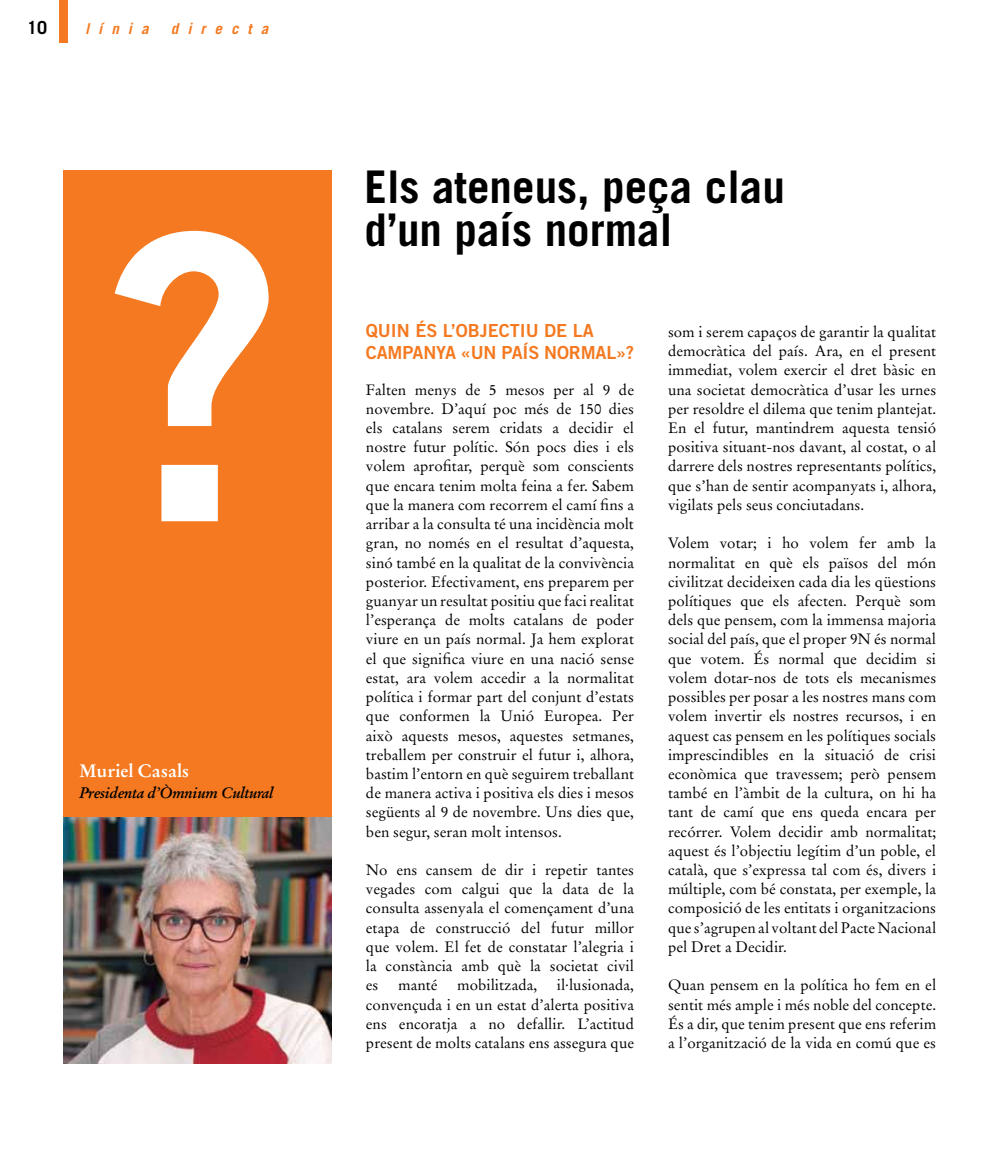
<style>
.page{position:relative;width:1000px;height:1149px;background:#fff}
.page>*{position:absolute;margin:0;border:0;box-sizing:border-box;transform-origin:0 0}
.t1{font:700 396.45px "Trade Gothic LT Std";color:#fff}
.t2{font:700 45px/43.5px "Trade Gothic LT Std";color:#000}
.t3{font:18px "Trade Gothic LT Std Bd 2";letter-spacing:-.01em;color:#f47920}
.t4{font:700 18px "Stempel Garamond LT Std";color:#fff}
.t5{font:700 18px "Trade Gothic LT Std";color:#000}
.t6{font:15px/19.2px "Stempel Garamond LT Std";color:#000;text-align:justify}
.t7{font:italic 700 15px "Stempel Garamond LT Std";letter-spacing:-.02em;color:#000}
.t8{font:italic 700 15px "Trade Gothic LT Std";letter-spacing:.6em;color:#f47920}
</style>
<div class="page">
<div style="left:60px;top:0;width:8px;height:43px;background:#f47920"></div>
<div style="left:64px;top:170px;width:268px;height:893px;background:#f47920"></div>
<img style="left:64px;top:817px;width:268px;height:246px">
<p class="t5" style="left:27px;top:16px;width:22px">10</p>
<p class="t8" style="left:85px;top:19px;width:65px">línia</p>
<p class="t8" style="left:171px;top:19px;width:99px">directa</p>
<h1 class="t1" style="left:111px;top:136px;width:178px">?</h1>
<p class="t4" style="left:79px;top:759px;width:111px">Muriel Casals</p>
<p class="t7" style="left:79px;top:783px;width:195px">Presidenta d’Òmnium Cultural</p>
<h2 class="t2" style="left:364px;top:164px;width:422px">Els ateneus, peça clau d’un país normal</h2>
<p class="t3" style="left:366px;top:319px;width:133px">QUI N ÉS L’OBJECTIU</p>
<p class="t3" style="left:544px;top:319px;width:40px">DE LA</p>
<p class="t3" style="left:366px;top:341px;width:13px">CAMPA</p>
<p class="t3" style="left:423px;top:341px;width:158px">NYA «UN PAÍS NORMAL</p>
<p class="t3" style="left:616px;top:341px;width:19px">»?</p>
<p class="t6" style="left:366px;top:380px;width:269px">Falten menys de 5 mesos per al 9 de novembre. D’aquí poc més de 150 dies els catalans serem cridats a decidir el nostre futur polític. Són pocs dies i els volem aprofitar, perquè som conscients que encara tenim molta feina a fer. Sabem que la manera com recorrem el camí fins a arribar a la consulta té una incidència molt gran, no només en el resultat d’aquesta, sinó també en la qualitat de la convivència posterior. Efectivament, ens preparem per guanyar un resultat positiu que faci realitat l’esperança de molts catalans de poder viure en un país normal. Ja hem explorat el que significa viure en una nació sense estat, ara volem accedir a la normalitat política i formar part del conjunt d’estats que conformen la Unió Europea. Per això aquests mesos, aquestes setmanes, treballem per construir el futur i, alhora, bastim l’entorn en què seguirem treballant de manera activa i positiva els dies i mesos següents al 9 de novembre. Uns dies que, ben segur, seran molt intensos.</p>
<p class="t6" style="left:366px;top:860px;width:269px">No ens cansem de dir i repetir tantes vegades com calgui que la data de la consulta assenyala el començament d’una etapa de construcció del futur millor que volem. El fet de constatar l’alegria i la constància amb què la societat civil es</p>
<p class="t6" style="left:366px;top:975px;width:269px;text-indent:191px">il·lusionada, convençuda i en un estat d’alerta positiva ens encoratja a no defallir. L’actitud present de molts catalans ens assegura que</p>
<p class="t6" style="left:398px;top:975px;width:41px">manté</p>
<p class="t6" style="left:457px;top:975px;width:81px">mobilitzada,</p>
<p class="t6" style="left:668px;top:322px;width:269px">som i serem capaços de garantir la qualitat democràtica del país. Ara, en el present immediat, volem exercir el dret bàsic en una societat democràtica d’usar les urnes per resoldre el dilema que tenim plantejat.<br>En el futur, mantindrem aquesta tensió positiva situant-nos davant, al costat, o al darrere dels nostres representants polítics, que s’han de sentir acompanyats i, alhora, vigilats pels seus conciutadans.</p>
<p class="t6" style="left:668px;top:533px;width:269px">Volem votar; i ho volem fer amb la normalitat en què els països del món civilitzat decideixen cada dia les qüestions polítiques que els afecten. Perquè som dels que pensem, com la immensa majoria social del país, que el proper 9N és normal que votem. És normal que decidim si volem dotar-nos de tots els mecanismes possibles per posar a les nostres mans com volem invertir els nostres recursos, i en aquest cas pensem en les polítiques socials imprescindibles en la situació de crisi econòmica que travessem; però pensem també en l’àmbit de la cultura, on hi ha tant de camí que ens queda encara per recórrer. Volem decidir amb normalitat; aquest és l’objectiu legítim d’un poble, el català, que s’expressa tal com és, divers i múltiple, com bé constata, per exemple, la composició de les entitats i organitzacions que s’agrupen al voltant del Pacte Nacional pel Dret a Decidir.</p>
<p class="t6" style="left:668px;top:975px;width:269px">Quan pensem en la política ho fem en el sentit més ample i més noble del concepte.<br>És a dir, que tenim present que ens referim a l’organització de la vida en comú que es</p>
</div>
